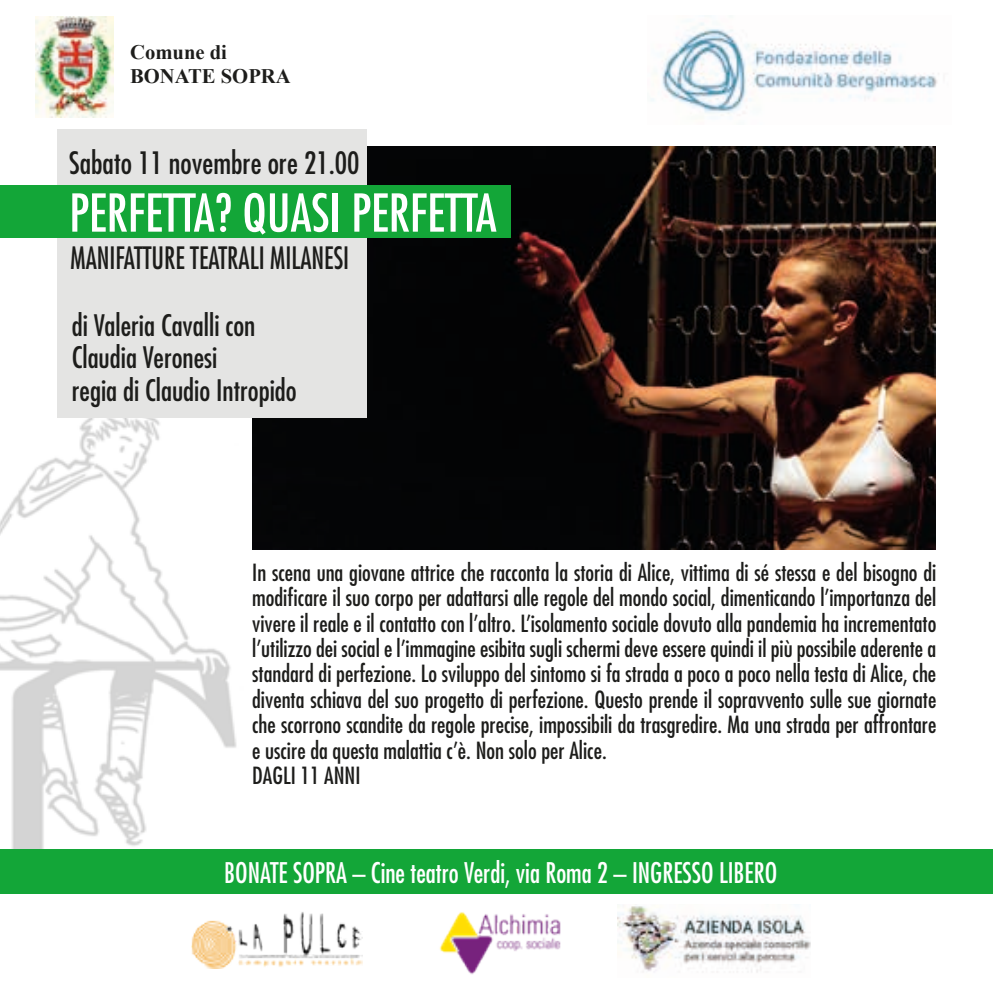
<style>
.page{position:relative;width:993px;height:993px;background:#fff}
.page>*{position:absolute;margin:0;border:0;box-sizing:border-box;transform-origin:0 0}
.t1{font:condensed 50.75px "Futura Std";color:#fff}
.t2{font:condensed 30px "Futura Std";color:#1d1d1b;scale:.9 1}
.t3{font:condensed 30px "Futura Std";color:#1d1d1b}
.t4{font:condensed 28.75px/32.2px "Futura Std";color:#1d1d1b}
.t5{font:condensed 27.75px "Futura Std";color:#fff;scale:.95 1}
.t6{font:condensed 23px/25.5px "Futura Std";color:#1d1d1b}
.t7{font:700 20.5px/24px "Times New Roman";color:#1d1d1b}
</style>
<div class="page">
<img style="left:0;top:417px;width:264px;height:431px">
<img style="left:252px;top:146px;width:682px;height:403px">
<div style="left:0;top:848px;width:992px;height:45px;background:#13a638"></div>
<hr style="left:992px;top:848px;width:1px;height:45px;background:#13a638">
<div style="left:57px;top:129px;width:309px;height:288px;background:#e4e4e3"></div>
<div style="left:0;top:185px;width:510px;height:52px;background:#13a638"></div>
<img style="left:651px;top:22px;width:288px;height:94px">
<img style="left:439px;top:912px;width:122px;height:63px">
<img style="left:617px;top:906px;width:193px;height:67px">
<img style="left:191px;top:912px;width:171px;height:56px">
<img style="left:35px;top:17px;width:78px;height:100px">
<p class="t7" style="left:130px;top:40px;width:162px">Comune di<br>BONATE SOPRA</p>
<h2 class="t3" style="left:69px;top:145px;width:292px">Sabato 11 novembre ore 21.00</h2>
<h1 class="t1" style="left:69px;top:182px;width:429px">PERFETTA? QUASI PERFETTA</h1>
<h2 class="t2" style="left:70px;top:239px;width:311px">MANIFATTURE TEATRALI MILANESI</h2>
<p class="t4" style="left:72px;top:309px;width:226px">di Valeria Cavalli con<br>Claudia Veronesi<br>regia di Claudio Intropido</p>
<p class="t6" style="left:252px;top:559px;width:685px">In scena una giovane attrice che racconta la storia di Alice, vittima di sé stessa e del bisogno di modificare il suo corpo per adattarsi alle regole del mondo social, dimenticando l’importanza del vivere il reale e il contatto con l’altro. L’isolamento sociale dovuto alla pandemia ha incrementato l’utilizzo dei social e l’immagine esibita sugli schermi deve essere quindi il più possibile aderente a standard di perfezione. Lo sviluppo del sintomo si fa strada a poco a poco nella testa di Alice, che diventa schiava del suo progetto di perfezione. Questo prende il sopravvento sulle sue giornate che scorrono scandite da regole precise, impossibili da trasgredire. Ma una strada per affrontare e uscire da questa malattia c’è. Non solo per Alice.<br>DAGLI 11 ANNI</p>
<p class="t5" style="left:224px;top:856px;width:583px">BONATE SOPRA – Cine teatro Verdi, via Roma 2 – INGRESSO LIBERO</p>
</div>
